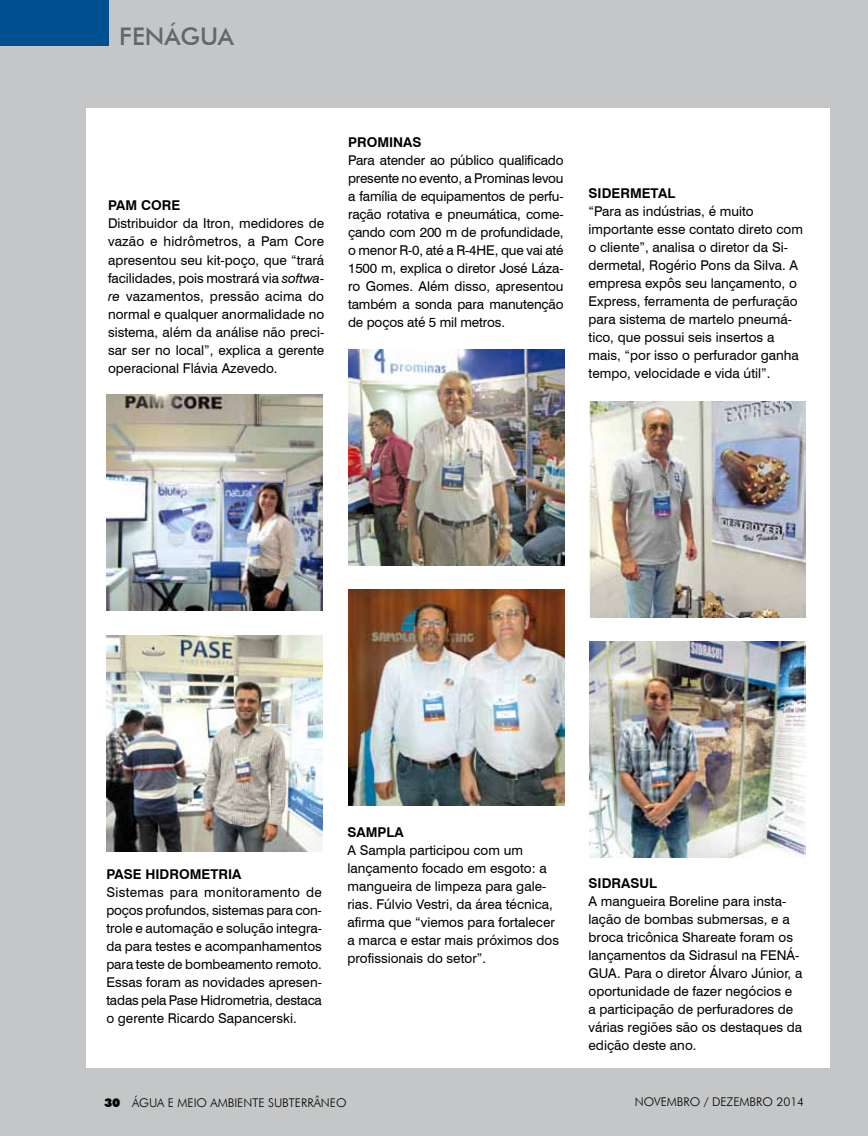
<style>
.page{position:relative;width:868px;height:1136px;background:#fff}
.page>*{position:absolute;margin:0;border:0;box-sizing:border-box;transform-origin:0 0}
.t1{font:500 24.3px "Futura BT";color:#656668}
.t2{font:13.5px/18px "Swiss 721 BT";color:#000;text-align:justify}
.t3{font:700 13.5px "Swiss 721 BT";color:#000}
.t4{font:300 12px "Futura BT";color:#000}
.s1{font-style:italic}
.s2{font-weight:900}
</style>
<div class="page">
<div style="left:0;top:0;width:867px;height:1135px;background:#c5c6c7"></div>
<div style="left:87px;top:108px;width:742px;height:958px;background:#fff"></div>
<img style="left:106px;top:394px;width:216px;height:216px">
<img style="left:106px;top:635px;width:216px;height:215px">
<img style="left:348px;top:349px;width:216px;height:216px">
<img style="left:348px;top:589px;width:216px;height:216px">
<img style="left:589px;top:401px;width:216px;height:216px">
<img style="left:589px;top:641px;width:216px;height:216px">
<div style="left:0;top:0;width:108px;height:46px;background:#00508f"></div>
<h1 class="t1" style="left:119px;top:21px;width:31px">FENÁGUA</h1>
<p class="t3" style="left:108px;top:196px;width:44px">PAM CORE</p>
<p class="t2" style="left:108px;top:214px;width:218px">Distribuidor da Itron, medidores de vazão e hidrômetros, a Pam Core apresentou seu kit-poço, que “trará facilidades, pois mostrará via <span class="s1">softwa&shy;re</span> vazamentos, pressão acima do normal e qualquer anormalidade no sistema, além da análise não preci&shy;sar ser no local”, explica a gerente operacional Flávia Azevedo.</p>
<p class="t3" style="left:348px;top:132px;width:19px">PROMINAS</p>
<p class="t2" style="left:348px;top:150px;width:217px">Para atender ao público qualificado presente no evento, a Prominas levou a família de equipamentos de perfu&shy;ração rotativa e pneumática, come&shy;çando com 200 m de profundidade, o menor R-0, até a R-4HE, que vai até 1500 m, explica o diretor José Láza&shy;ro Gomes. Além disso, apresentou também a sonda para manutenção de poços até 5 mil metros.</p>
<p class="t3" style="left:588px;top:184px;width:19px">SIDERMETAL</p>
<p class="t2" style="left:588px;top:202px;width:216px;text-align:left">“Para as indústrias, é muito importante esse contato direto com o cliente”, analisa o diretor da Si&shy;dermetal, Rogério Pons da Silva. A empresa expôs seu lançamento, o Express, ferramenta de perfuração para sistema de martelo pneumá&shy;tico, que possui seis insertos a mais, “por isso o perfurador ganha tempo, velocidade e vida útil”.</p>
<p class="t3" style="left:106px;top:865px;width:18px">PASE</p>
<p class="t3" style="left:145px;top:865px;width:20px">HIDROMETRIA</p>
<p class="t2" style="left:106px;top:882px;width:217px">Sistemas para monitoramento de poços profundos, sistemas para con&shy;trole e automação e solução integra&shy;da para testes e acompanhamentos para teste de bombeamento remoto.<br>Essas foram as novidades apresen&shy;tadas pela Pase Hidrometria, destaca o gerente Ricardo Sapancerski.</p>
<p class="t3" style="left:347px;top:822px;width:20px">SAMPLA</p>
<p class="t2" style="left:347px;top:840px;width:213px;text-align:left">A Sampla participou com um lançamento focado em esgoto: a mangueira de limpeza para gale&shy;rias. Fúlvio Vestri, da área técnica, afirma que “viemos para fortalecer a marca e estar mais próximos dos profissionais do setor”.</p>
<p class="t4" style="left:104px;top:1094px;width:244px"><span class="s2">30</span> ÁGUA E MEIO AMBIENTE SUBTERRÂNEO</p>
<p class="t3" style="left:588px;top:873px;width:19px">SIDRASUL</p>
<p class="t2" style="left:588px;top:891px;width:215px;text-align:left">A mangueira Boreline para insta&shy;lação de bombas submersas, e a broca tricônica Shareate foram os lançamentos da Sidrasul na FENÁ-<br>GUA. Para o diretor Álvaro Júnior, a oportunidade de fazer negócios e a participação de perfuradores de várias regiões são os destaques da edição deste ano.</p>
<p class="t4" style="left:634px;top:1094px;width:171px">NOVEMBRO / DEZEMBRO 2014</p>
</div>
